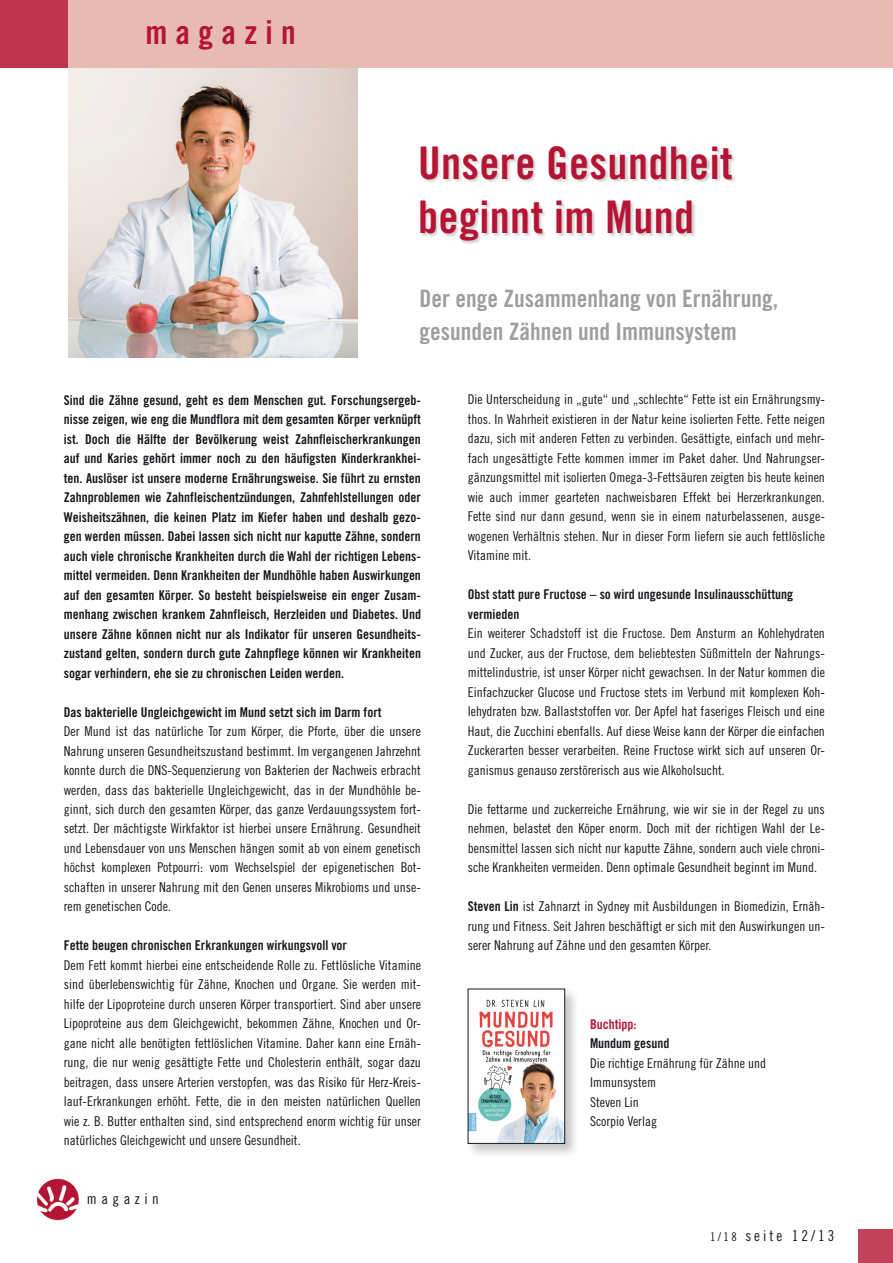
<style>
.page{position:relative;width:893px;height:1263px;background:#fff}
.page>*{position:absolute;margin:0;border:0;box-sizing:border-box;transform-origin:0 0}
.t1{font:45px/54px "Trade Gothic Bold Cond Twenty";letter-spacing:.01em;color:#b61434}
.t2{font:33px "Trade Gothic Bold Cond Twenty";letter-spacing:.25em;color:#b61434}
.t3{font:24px/33px "Trade Gothic Bold Cond Twenty";color:#9d9ea0}
.t4{font:15px "Trade Gothic Cond Eighteen";letter-spacing:.2em;color:#1a171c}
.t5{font:15px "Trade Gothic Cond Eighteen";letter-spacing:.3em;color:#1a171c}
.t6{font:13.5px/19.5px "Trade Gothic Cond Eighteen";color:#1a171c;text-align:justify}
.t7{font:13.5px/19.5px "Trade Gothic Bold Cond Twenty";color:#1a171c;text-align:justify}
.t8{font:13.5px "Trade Gothic Bold Cond Twenty";color:#b61434}
.s1{font-family:"Trade Gothic Bold Cond Twenty"}
.s2{font-size:12px}
</style>
<div class="page">
<div style="left:0;top:0;width:893px;height:68px;background:#e7bbb3"></div>
<div style="left:0;top:0;width:68px;height:68px;background:#bf354d"></div>
<img style="left:36px;top:1178px;width:43px;height:43px">
<div style="left:859px;top:1229px;width:34px;height:34px;background:#c4435c"></div>
<div style="left:420px;top:146px;width:316px;height:99px;background:#1a171c;opacity:.2"></div>
<div style="left:465px;top:986px;width:114px;height:172px;background:#1a171c;opacity:.25"></div>
<img style="left:470px;top:991px;width:93px;height:151px">
<div style="left:468px;top:989px;width:97px;height:155px;border:1px solid #1a171c"></div>
<img style="left:68px;top:68px;width:289px;height:289px">
<h2 class="t2" style="left:145px;top:13px;width:152px">magazin</h2>
<h1 class="t1" style="left:418px;top:136px;width:316px">Unsere Gesundheit beginnt im Mund</h1>
<h3 class="t3" style="left:420px;top:282px;width:360px">Der enge Zusammenhang von Ernährung, gesunden Zähnen und Immunsystem</h3>
<p class="t7" style="left:64px;top:390px;width:359px">Sind die Zähne gesund, geht es dem Menschen gut. Forschungsergeb&shy;nisse zeigen, wie eng die Mundflora mit dem gesamten Körper verknüpft ist. Doch die Hälfte der Bevölkerung weist Zahnfleischerkrankungen auf und Karies gehört immer noch zu den häufigsten Kinderkrankhei&shy;ten. Auslöser ist unsere moderne Ernährungsweise. Sie führt zu ernsten Zahnproblemen wie Zahnfleischentzündungen, Zahnfehlstellungen oder Weisheitszähnen, die keinen Platz im Kiefer haben und deshalb gezo&shy;gen werden müssen. Dabei lassen sich nicht nur kaputte Zähne, sondern auch viele chronische Krankheiten durch die Wahl der richtigen Lebens&shy;mittel vermeiden. Denn Krankheiten der Mundhöhle haben Auswirkungen auf den gesamten Körper. So besteht beispielsweise ein enger Zusam&shy;menhang zwischen krankem Zahnfleisch, Herzleiden und Diabetes. Und unsere Zähne können nicht nur als Indikator für unseren Gesundheits&shy;zustand gelten, sondern durch gute Zahnpflege können wir Krankheiten sogar verhindern, ehe sie zu chronischen Leiden werden.</p>
<p class="t7" style="left:64px;top:702px;width:319px">Das bakterielle Ungleichgewicht im Mund setzt sich im Darm fort</p>
<p class="t6" style="left:64px;top:721px;width:359px">Der Mund ist das natürliche Tor zum Körper, die Pforte, über die unsere Nahrung unseren Gesundheitszustand bestimmt. Im vergangenen Jahrzehnt konnte durch die DNS-Sequenzierung von Bakterien der Nachweis erbracht werden, dass das bakterielle Ungleichgewicht, das in der Mundhöhle be&shy;ginnt, sich durch den gesamten Körper, das ganze Verdauungssystem fort&shy;setzt. Der mächtigste Wirkfaktor ist hierbei unsere Ernährung. Gesundheit und Lebensdauer von uns Menschen hängen somit ab von einem genetisch höchst komplexen Potpourri: vom Wechselspiel der epigenetischen Bot&shy;schaften in unserer Nahrung mit den Genen unseres Mikrobioms und unse&shy;rem genetischen Code.</p>
<p class="t7" style="left:64px;top:936px;width:285px">Fette beugen chronischen Erkrankungen wirkungsvoll vor</p>
<p class="t6" style="left:64px;top:955px;width:359px">Dem Fett kommt hierbei eine entscheidende Rolle zu. Fettlösliche Vitamine sind überlebenswichtig für Zähne, Knochen und Organe. Sie werden mit&shy;hilfe der Lipoproteine durch unseren Körper transportiert. Sind aber unsere Lipoproteine aus dem Gleichgewicht, bekommen Zähne, Knochen und Or&shy;gane nicht alle benötigten fettlöslichen Vitamine. Daher kann eine Ernäh&shy;rung, die nur wenig gesättigte Fette und Cholesterin enthält, sogar dazu beitragen, dass unsere Arterien verstopfen, was das Risiko für Herz-Kreis&shy;lauf-Erkrankungen erhöht. Fette, die in den meisten natürlichen Quellen wie z. B. Butter enthalten sind, sind entsprechend enorm wichtig für unser natürliches Gleichgewicht und unsere Gesundheit.</p>
<p class="t5" style="left:87px;top:1190px;width:73px">magazin</p>
<p class="t6" style="left:468px;top:390px;width:359px">Die Unterscheidung in „gute“ und „schlechte“ Fette ist ein Ernährungsmy&shy;thos. In Wahrheit existieren in der Natur keine isolierten Fette. Fette neigen dazu, sich mit anderen Fetten zu verbinden. Gesättigte, einfach und mehr&shy;fach ungesättigte Fette kommen immer im Paket daher. Und Nahrungser&shy;gänzungsmittel mit isolierten Omega-3-Fettsäuren zeigten bis heute keinen wie auch immer gearteten nachweisbaren Effekt bei Herzerkrankungen.<br>Fette sind nur dann gesund, wenn sie in einem naturbelassenen, ausge&shy;wogenen Verhältnis stehen. Nur in dieser Form liefern sie auch fettlösliche Vitamine mit.</p>
<p class="t7" style="left:468px;top:585px;width:327px">Obst statt pure Fructose – so wird ungesunde Insulinausschüttung vermieden</p>
<p class="t6" style="left:468px;top:624px;width:359px">Ein weiterer Schadstoff ist die Fructose. Dem Ansturm an Kohlehydraten und Zucker, aus der Fructose, dem beliebtesten Süßmitteln der Nahrungs&shy;mittelindustrie, ist unser Körper nicht gewachsen. In der Natur kommen die Einfachzucker Glucose und Fructose stets im Verbund mit komplexen Koh&shy;lehydraten bzw. Ballaststoffen vor. Der Apfel hat faseriges Fleisch und eine Haut, die Zucchini ebenfalls. Auf diese Weise kann der Körper die einfachen Zuckerarten besser verarbeiten. Reine Fructose wirkt sich auf unseren Or&shy;ganismus genauso zerstörerisch aus wie Alkoholsucht.</p>
<p class="t6" style="left:468px;top:799px;width:359px">Die fettarme und zuckerreiche Ernährung, wie wir sie in der Regel zu uns nehmen, belastet den Köper enorm. Doch mit der richtigen Wahl der Le&shy;bensmittel lassen sich nicht nur kaputte Zähne, sondern auch viele chroni&shy;sche Krankheiten vermeiden. Denn optimale Gesundheit beginnt im Mund.</p>
<p class="t6" style="left:468px;top:896px;width:359px"><span class="s1">Steven Lin</span> ist Zahnarzt in Sydney mit Ausbildungen in Biomedizin, Ernäh&shy;rung und Fitness. Seit Jahren beschäftigt er sich mit den Auswirkungen un&shy;serer Nahrung auf Zähne und den gesamten Körper.</p>
<p class="t8" style="left:590px;top:1016px;width:48px">Buchtipp:</p>
<p class="t7" style="left:590px;top:1033px;width:81px">Mundum gesund</p>
<p class="t6" style="left:590px;top:1053px;width:178px;text-align:left">Die richtige Ernährung für Zähne und<br>Immunsystem<br>Steven Lin<br>Scorpio Verlag</p>
<p class="t4" style="left:710px;top:1226px;width:126px"><span class="s2">1/18</span> seite 12/13</p>
</div>
